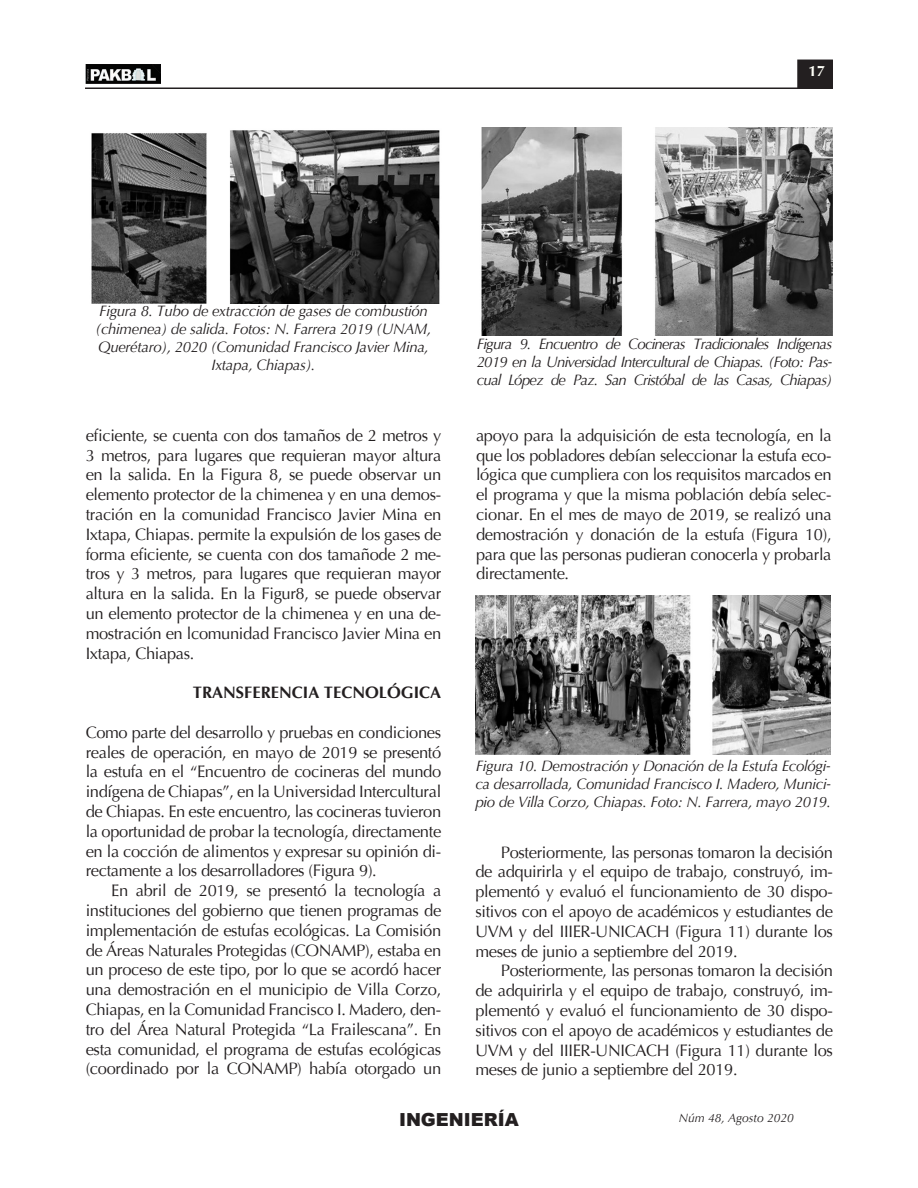
<style>
.page{position:relative;width:918px;height:1188px;background:#fff}
.page>*{position:absolute;margin:0;border:0;box-sizing:border-box;transform-origin:0 0}
.t1{font:900 18px "Arial";color:#231f20}
.Texto_g-sangria-pakb{font:16.5px/19.8px "Optima";letter-spacing:-.02em;color:#231f20;text-align:justify}
.subtitulo-altas-pakb{font:700 16.5px "Optima";color:#231f20}
.pie_de_fotoygrafico{font:italic 15px/18px "Optima";letter-spacing:-.02em;color:#231f20;text-align:justify}
.t2{font:700 15px "Optima";color:#fffff8}
.t3{font:italic 12px "Optima";color:#231f20}
</style>
<div class="page">
<hr style="left:85px;top:88px;width:748px;height:1px;background:#231f20">
<div style="left:798px;top:60px;width:34px;height:28px;background:#231f20"></div>
<div style="left:797px;top:60px;width:36px;height:29px;border:1px solid #231f20"></div>
<img style="left:85px;top:65px;width:76px;height:18px">
<img style="left:91px;top:130px;width:349px;height:173px">
<img style="left:481px;top:128px;width:351px;height:208px">
<img style="left:475px;top:595px;width:356px;height:160px">
<p class="t2" style="left:808px;top:62px;width:18px">17</p>
<p class="pie_de_fotoygrafico" style="left:96px;top:302px;width:337px;text-align:center">Figura 8. Tubo de extracción de gases de combustión (chimenea) de salida. Fotos: N. Farrera 2019 (UNAM, Querétaro), 2020 (Comunidad Francisco Javier Mina, Ixtapa, Chiapas).</p>
<p class="Texto_g-sangria-pakb" style="left:86px;top:426px;width:357px">eficiente, se cuenta con dos tamaños de 2 metros y 3 metros, para lugares que requieran mayor altura en la salida. En la Figura 8, se puede observar un elemento protector de la chimenea y en una demos&shy;tración en la comunidad Francisco Javier Mina en Ixtapa, Chiapas. permite la expulsión de los gases de forma eficiente, se cuenta con dos tamañode 2 me&shy;tros y 3 metros, para lugares que requieran mayor altura en la salida. En la Figur8, se puede observar un elemento protector de la chimenea y en una de&shy;mostración en lcomunidad Francisco Javier Mina en Ixtapa, Chiapas.</p>
<p class="subtitulo-altas-pakb" style="left:193px;top:682px;width:250px">TRANSFERENCIA TECNOLÓGICA</p>
<p class="Texto_g-sangria-pakb" style="left:86px;top:723px;width:357px">Como parte del desarrollo y pruebas en condiciones reales de operación, en mayo de 2019 se presentó la estufa en el “Encuentro de cocineras del mundo indígena de Chiapas”, en la Universidad Intercultural de Chiapas. En este encuentro, las cocineras tuvieron la oportunidad de probar la tecnología, directamente en la cocción de alimentos y expresar su opinión di&shy;rectamente a los desarrolladores (Figura 9).</p>
<p class="Texto_g-sangria-pakb" style="left:86px;top:881px;width:357px;text-indent:26px">En abril de 2019, se presentó la tecnología a instituciones del gobierno que tienen programas de implementación de estufas ecológicas. La Comisión de Áreas Naturales Protegidas (CONAMP), estaba en un proceso de este tipo, por lo que se acordó hacer una demostración en el municipio de Villa Corzo, Chiapas, en la Comunidad Francisco I. Madero, den&shy;tro del Área Natural Protegida “La Frailescana”. En esta comunidad, el programa de estufas ecológicas (coordinado por la CONAMP) había otorgado un</p>
<p class="pie_de_fotoygrafico" style="left:477px;top:335px;width:357px">Figura 9. Encuentro de Cocineras Tradicionales Indígenas 2019 en la Universidad Intercultural de Chiapas. (Foto: Pas&shy;cual López de Paz. San Cristóbal de las Casas, Chiapas)</p>
<p class="Texto_g-sangria-pakb" style="left:476px;top:426px;width:357px">apoyo para la adquisición de esta tecnología, en la que los pobladores debían seleccionar la estufa eco&shy;lógica que cumpliera con los requisitos marcados en el programa y que la misma población debía selec&shy;cionar. En el mes de mayo de 2019, se realizó una demostración y donación de la estufa (Figura 10), para que las personas pudieran conocerla y probarla directamente.</p>
<p class="pie_de_fotoygrafico" style="left:475px;top:757px;width:357px">Figura 10. Demostración y Donación de la Estufa Ecológi&shy;ca desarrollada, Comunidad Francisco I. Madero, Munici&shy;pio de Villa Corzo, Chiapas. Foto: N. Farrera, mayo 2019.</p>
<p class="Texto_g-sangria-pakb" style="left:475px;top:842px;width:359px;text-indent:26px">Posteriormente, las personas tomaron la decisión de adquirirla y el equipo de trabajo, construyó, im&shy;plementó y evaluó el funcionamiento de 30 dispo&shy;sitivos con el apoyo de académicos y estudiantes de UVM y del IIIER-UNICACH (Figura 11) durante los meses de junio a septiembre del 2019.</p>
<p class="Texto_g-sangria-pakb" style="left:475px;top:961px;width:359px;text-indent:26px">Posteriormente, las personas tomaron la decisión de adquirirla y el equipo de trabajo, construyó, im&shy;plementó y evaluó el funcionamiento de 30 dispo&shy;sitivos con el apoyo de académicos y estudiantes de UVM y del IIIER-UNICACH (Figura 11) durante los meses de junio a septiembre del 2019.</p>
<p class="t1" style="left:399px;top:1107px;width:121px">INGENIERÍA</p>
<p class="t3" style="left:679px;top:1111px;width:116px">Núm 48, Agosto 2020</p>
</div>
